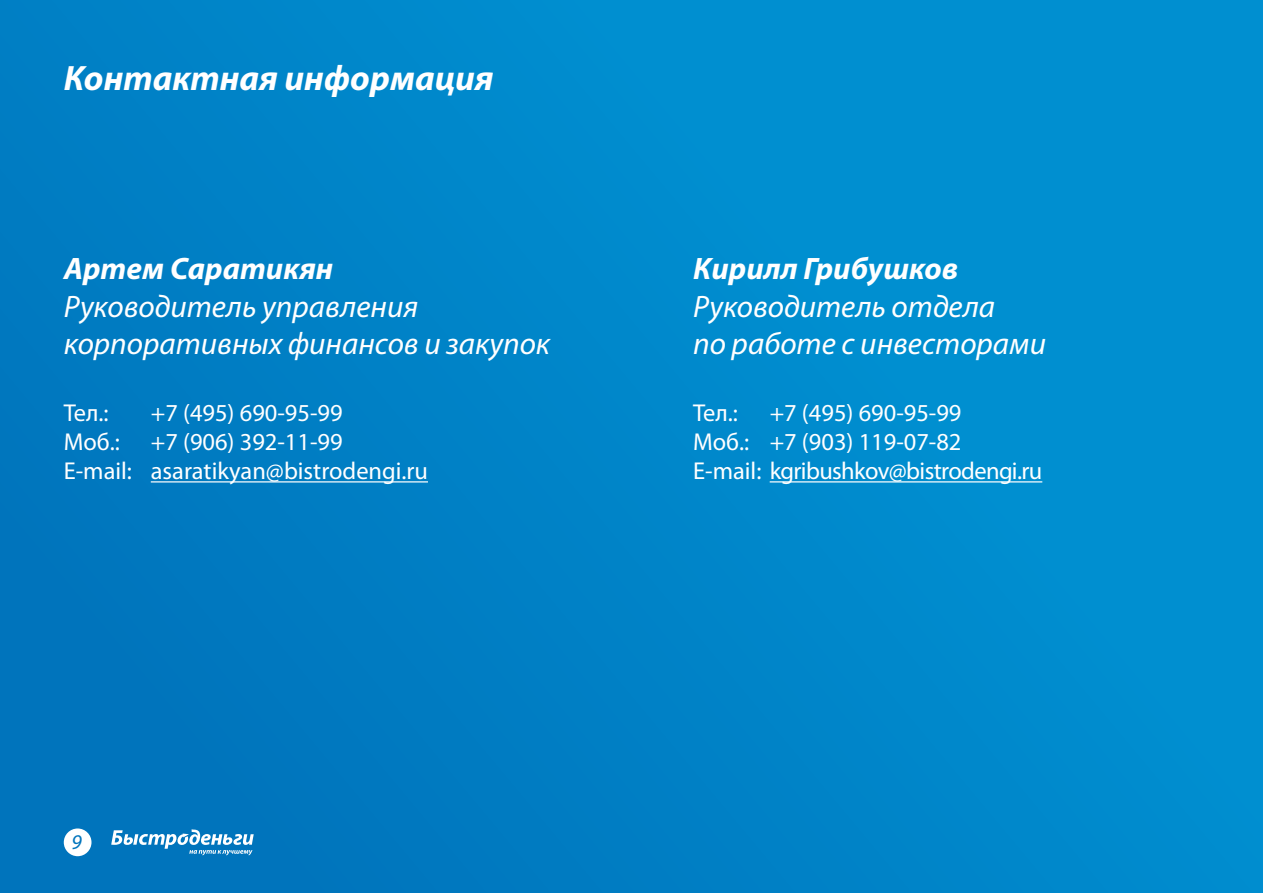
<style>
.page{position:relative;width:1263px;height:893px;background:#fff}
.page>*{position:absolute;margin:0;border:0;box-sizing:border-box;transform-origin:0 0}
.t1{font:italic 700 35.4px "Myriad Pro";color:#fff}
.t2{font:italic 31.05px/37.3px "Myriad Pro";color:#fff}
.t3{font:italic 700 31.05px "Myriad Pro";color:#fff}
.t4{font:24.45px/29.4px "Myriad Pro";color:#fff;text-align:center}
.t5{font:24.45px/29.4px "Myriad Pro";letter-spacing:-.025em;color:#fff}
.t6{font:italic 21px "Myriad Pro";color:#0074bc}
</style>
<div class="page">
<div style="left:1px;top:0;width:1261px;height:892px;background:linear-gradient(to right,#0078bf,#0092d2)"></div>
<div style="left:64px;top:828px;width:27px;height:28px;background:#fff;border-radius:50%"></div>
<svg style="left:111px;top:829px;width:143px;height:26px"></svg>
<hr style="left:151px;top:481px;width:277px;height:1px;background:#fff">
<hr style="left:770px;top:481px;width:272px;height:1px;background:#fff">
<p class="t1" style="left:64px;top:55px;width:431px">Контактная информация</p>
<p class="t3" style="left:64px;top:249px;width:271px">Артем Саратикян</p>
<p class="t2" style="left:64px;top:287px;width:488px">Руководитель управления корпоративных финансов и закупок</p>
<p class="t4" style="left:64px;top:397px;width:46px">Тел.:</p>
<p class="t4" style="left:151px;top:397px;width:193px">+7 (495) 690-95-99</p>
<p class="t4" style="left:64px;top:427px;width:58px">Моб.:</p>
<p class="t4" style="left:64px;top:427px;width:366px">+7 (906) 392-11-99<br>E-mail: asaratikyan@bistrodengi.ru</p>
<p class="t6" style="left:72px;top:829px;width:12px">9</p>
<p class="t3" style="left:693px;top:249px;width:267px">Кирилл Грибушков</p>
<p class="t2" style="left:693px;top:287px;width:355px">Руководитель отдела<br>по работе с инвесторами</p>
<p class="t5" style="left:693px;top:397px;width:351px;text-indent:77px">+7 (495) 690-95-99<br>Моб.: +7 (903) 119-07-82<br>E-mail: kgribushkov@bistrodengi.ru</p>
<p class="t4" style="left:693px;top:397px;width:46px">Тел.:</p>
</div>
